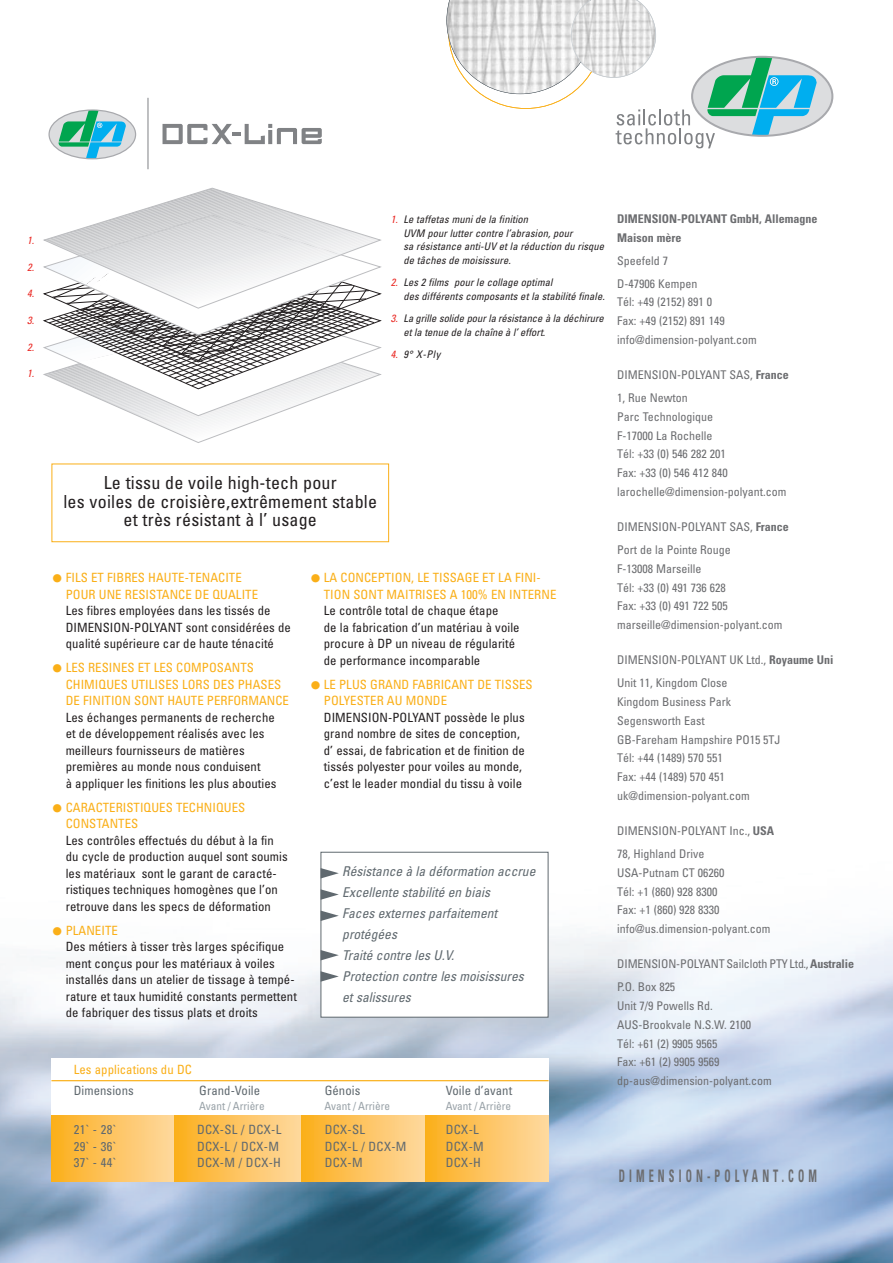
<style>
.page{position:relative;width:893px;height:1263px;background:#fff}
.page>*{position:absolute;margin:0;border:0;box-sizing:border-box;transform-origin:0 0}
.t1{font:condensed 18px/18.8px "Univers";letter-spacing:.01em;color:#231f20;text-align:center}
.t2{font:700 condensed 17.25px "Univers";letter-spacing:.4em;color:#6c6d70;scale:.6 1}
.t3{font:italic condensed 13.5px/21px "Univers";color:#60696f}
.t4{font:condensed 12.75px/16.5px "Univers";letter-spacing:.005em;color:#231f20}
.t5{font:condensed 12.75px/16.5px "Univers";letter-spacing:.005em;color:#faaf18}
.t6{font:condensed 12.75px "Univers";letter-spacing:.02em;color:#60696f}
.t7{font:condensed 12px/18.8px "Univers";color:#6c6d70}
.t8{font:700 condensed 12px/18.8px "Univers";color:#6c6d70}
.t9{font:condensed 11.25px "Univers";color:#98a1a7}
.t10{font:italic condensed 10.5px/13.5px "Univers";letter-spacing:.01em;color:#231f20}
.t11{font:italic condensed 10.5px "Univers";color:#ea2924}
.s1{color:#ea2924}
.s2{font-size:27px}
.s3{font-size:27px;color:#faaf18}
.s4{color:#faaf18}
.s5{font-weight:700}
</style>
<div class="page">
<img style="left:0;top:851px;width:893px;height:412px">
<div style="left:51px;top:1058px;width:498px;height:62px;background:#fff"></div>
<div style="left:51px;top:1115px;width:126px;height:66px;background:linear-gradient(to right,#fcaf1d,#ffd9a2)"></div>
<div style="left:174px;top:1115px;width:130px;height:66px;background:linear-gradient(to right,#fcaf1e,#ffd9a2)"></div>
<div style="left:302px;top:1115px;width:125px;height:66px;background:linear-gradient(to right,#fcaf1e,#ffd9a2)"></div>
<div style="left:425px;top:1115px;width:124px;height:66px;background:linear-gradient(to right,#fcaf1e,#ffd9a2)"></div>
<hr style="left:51px;top:1080px;width:498px;height:1px;background:#faaf18">
<div style="left:692px;top:57px;width:140px;height:79px;background:#dcdddf;border-radius:50%"></div>
<svg style="left:446px;top:0;width:371px;height:148px"></svg>
<div style="left:691px;top:56px;width:142px;height:81px;border:2px solid #a8a9ad;border-radius:50%"></div>
<div style="left:321px;top:853px;width:227px;height:164px;background:#fff"></div>
<div style="left:320px;top:852px;width:229px;height:165px;border:1px solid #60696f"></div>
<svg style="left:321px;top:868px;width:18px;height:10px"></svg>
<svg style="left:321px;top:889px;width:18px;height:11px"></svg>
<svg style="left:321px;top:910px;width:18px;height:11px"></svg>
<svg style="left:321px;top:950px;width:18px;height:10px"></svg>
<svg style="left:321px;top:971px;width:18px;height:11px"></svg>
<svg style="left:43px;top:187px;width:339px;height:256px"></svg>
<hr style="left:148px;top:98px;width:1px;height:71px;background:#808285">
<div style="left:49px;top:110px;width:87px;height:49px;background:#dcdddf;border-radius:50%"></div>
<svg style="left:58px;top:111px;width:68px;height:48px"></svg>
<div style="left:48px;top:109px;width:88px;height:50px;border:1px solid #a8a9ad;border-radius:50%"></div>
<svg style="left:163px;top:124px;width:159px;height:20px"></svg>
<div style="left:51px;top:463px;width:338px;height:79px;border:1px solid #faaf18"></div>
<p class="t11" style="left:27px;top:237px;width:8px">1.</p>
<p class="t11" style="left:27px;top:263px;width:8px">2.</p>
<p class="t11" style="left:27px;top:290px;width:8px">4.</p>
<p class="t11" style="left:27px;top:316px;width:8px">3.</p>
<p class="t11" style="left:27px;top:343px;width:8px">2.</p>
<p class="t11" style="left:27px;top:370px;width:8px">1.</p>
<p class="t10" style="left:403px;top:213px;width:202px;text-indent:-13px"><span class="s1">1.</span> Le taffetas muni de la finition<br>UVM pour lutter contre l’abrasion, pour<br>sa résistance anti-UV et la réduction du risque de tâches de moisissure.</p>
<p class="t10" style="left:403px;top:276px;width:203px;text-indent:-13px"><span class="s1">2.</span> Les 2 films pour le collage optimal<br>des différents composants et la stabilité finale.</p>
<p class="t10" style="left:403px;top:312px;width:202px;text-indent:-13px"><span class="s1">3.</span> La grille solide pour la résistance à la déchirure et la tenue de la chaîne à l’ effort.</p>
<p class="t10" style="left:391px;top:348px;width:51px"><span class="s1">4.</span> 9° X-Ply</p>
<h1 class="t1" style="left:63px;top:475px;width:315px">Le tissu de voile high-tech pour<br>les voiles de croisière,extrêmement stable et très résistant à l’ usage</h1>
<p class="t5" style="left:66px;top:571px;width:194px;text-indent:-13px"><span class="s2">•</span> FILS ET FIBRES HAUTE-TENACITE<br>POUR UNE RESISTANCE DE QUALITE</p>
<p class="t4" style="left:66px;top:604px;width:227px">Les fibres employées dans les tissés de<br>DIMENSION-POLYANT sont considérées de qualité supérieure car de haute ténacité</p>
<p class="t5" style="left:66px;top:661px;width:225px;text-indent:-13px"><span class="s2">•</span> LES RESINES ET LES COMPOSANTS<br>CHIMIQUES UTILISES LORS DES PHASES<br>DE FINITION SONT HAUTE PERFORMANCE</p>
<p class="t4" style="left:66px;top:710px;width:212px">Les échanges permanents de recherche et de développement réalisés avec les meilleurs fournisseurs de matières premières au monde nous conduisent<br>à appliquer les finitions les plus abouties</p>
<p class="t5" style="left:66px;top:800px;width:181px;text-indent:-13px"><span class="s2">•</span> CARACTERISTIQUES TECHNIQUES<br>CONSTANTES</p>
<p class="t4" style="left:66px;top:833px;width:224px">Les contrôles effectués du début à la fin du cycle de production auquel sont soumis les matériaux sont le garant de caracté&shy;ristiques techniques homogènes que l’on retrouve dans les specs de déformation</p>
<p class="t4" style="left:66px;top:923px;width:233px;text-indent:-13px"><span class="s3">•</span> <span class="s4">PLANEITE<br></span>Des métiers à tisser très larges spécifique ment conçus pour les matériaux à voiles installés dans un atelier de tissage à tempé&shy;rature et taux humidité constants permettent de fabriquer des tissus plats et droits</p>
<p class="t5" style="left:324px;top:571px;width:234px;text-indent:-13px"><span class="s2">•</span> LA CONCEPTION, LE TISSAGE ET LA FINI-<br>TION SONT MAITRISES A 100% EN INTERNE</p>
<p class="t4" style="left:324px;top:604px;width:197px">Le contrôle total de chaque étape<br>de la fabrication d’un matériau à voile procure à DP un niveau de régularité de performance incomparable</p>
<p class="t5" style="left:324px;top:677px;width:210px;text-indent:-13px"><span class="s2">•</span> LE PLUS GRAND FABRICANT DE TISSES<br>POLYESTER AU MONDE</p>
<p class="t4" style="left:324px;top:710px;width:203px">DIMENSION-POLYANT possède le plus grand nombre de sites de conception, d’ essai, de fabrication et de finition de tissés polyester pour voiles au monde, c’est le leader mondial du tissu à voile</p>
<p class="t3" style="left:342px;top:862px;width:195px">Résistance à la déformation accrue<br>Excellente stabilité en biais<br>Faces externes parfaitement protégées<br>Traité contre les U.V.<br>Protection contre les moisissures et salissures</p>
<p class="t5" style="left:74px;top:1062px;width:120px">Les applications du DC</p>
<p class="t6" style="left:74px;top:1086px;width:61px">Dimensions</p>
<p class="t6" style="left:199px;top:1086px;width:62px">Grand-Voile</p>
<p class="t6" style="left:325px;top:1086px;width:37px">Génois</p>
<p class="t6" style="left:446px;top:1086px;width:68px">Voile d’avant</p>
<p class="t9" style="left:199px;top:1102px;width:67px">Avant / Arrière</p>
<p class="t9" style="left:325px;top:1102px;width:67px">Avant / Arrière</p>
<p class="t9" style="left:446px;top:1102px;width:67px">Avant / Arrière</p>
<p class="t6" style="left:74px;top:1125px;width:44px">21` - 28`</p>
<p class="t6" style="left:197px;top:1125px;width:86px">DCX-SL / DCX-L</p>
<p class="t6" style="left:325px;top:1125px;width:42px">DCX-SL</p>
<p class="t6" style="left:446px;top:1125px;width:34px">DCX-L</p>
<p class="t6" style="left:74px;top:1141px;width:44px">29` - 36`</p>
<p class="t6" style="left:197px;top:1141px;width:83px">DCX-L / DCX-M</p>
<p class="t6" style="left:325px;top:1141px;width:83px">DCX-L / DCX-M</p>
<p class="t6" style="left:446px;top:1141px;width:39px">DCX-M</p>
<p class="t6" style="left:74px;top:1158px;width:44px">37` - 44`</p>
<p class="t6" style="left:197px;top:1158px;width:85px">DCX-M / DCX-H</p>
<p class="t6" style="left:325px;top:1158px;width:39px">DCX-M</p>
<p class="t6" style="left:446px;top:1158px;width:37px">DCX-H</p>
<p class="t8" style="left:617px;top:210px;width:202px">DIMENSION-POLYANT GmbH, Allemagne<br>Maison mère</p>
<p class="t7" style="left:617px;top:250px;width:82px;line-height:23px">Speefeld 7<br>D-47906 Kempen</p>
<p class="t7" style="left:617px;top:294px;width:141px">Tél: +49 (2152) 891 0<br>Fax: +49 (2152) 891 149 info@dimension-polyant.com</p>
<p class="t7" style="left:617px;top:364px;width:173px;line-height:23px">DIMENSION-POLYANT SAS, <span class="s5">France<br></span>1, Rue Newton</p>
<p class="t7" style="left:617px;top:408px;width:171px">Parc Technologique<br>F-17000 La Rochelle<br>Tél: +33 (0) 546 282 201<br>Fax: +33 (0) 546 412 840 larochelle@dimension-polyant.com</p>
<p class="t7" style="left:617px;top:516px;width:173px;line-height:23px">DIMENSION-POLYANT SAS, <span class="s5">France<br></span>Port de la Pointe Rouge</p>
<p class="t7" style="left:617px;top:560px;width:167px">F-13008 Marseille<br>Tél: +33 (0) 491 736 628<br>Fax: +33 (0) 491 722 505 marseille@dimension-polyant.com</p>
<p class="t7" style="left:617px;top:650px;width:218px;line-height:23px">DIMENSION-POLYANT UK Ltd., <span class="s5">Royaume Uni<br></span>Unit 11, Kingdom Close</p>
<p class="t7" style="left:617px;top:693px;width:165px">Kingdom Business Park<br>Segensworth East<br>GB-Fareham Hampshire PO15 5TJ<br>Tél: +44 (1489) 570 551<br>Fax: +44 (1489) 570 451 uk@dimension-polyant.com</p>
<p class="t7" style="left:617px;top:820px;width:159px;line-height:23px">DIMENSION-POLYANT Inc., <span class="s5">USA<br></span>78, Highland Drive</p>
<p class="t7" style="left:617px;top:864px;width:155px">USA-Putnam CT 06260<br>Tél: +1 (860) 928 8300<br>Fax: +1 (860) 928 8330 info@us.dimension-polyant.com</p>
<p class="t7" style="left:617px;top:954px;width:238px;line-height:23px">DIMENSION-POLYANTSailcloth PTY Ltd.,<span class="s5">Australie<br></span>P.O. Box 825</p>
<p class="t7" style="left:617px;top:997px;width:156px">Unit 7/9 Powells Rd.<br>AUS-Brookvale N.S.W. 2100<br>Tél: +61 (2) 9905 9565<br>Fax: +61 (2) 9905 9569 dp-aus@dimension-polyant.com</p>
<h2 class="t2" style="left:619px;top:1170px;width:332px">DIMENSION-POLYANT.COM</h2>
</div>
